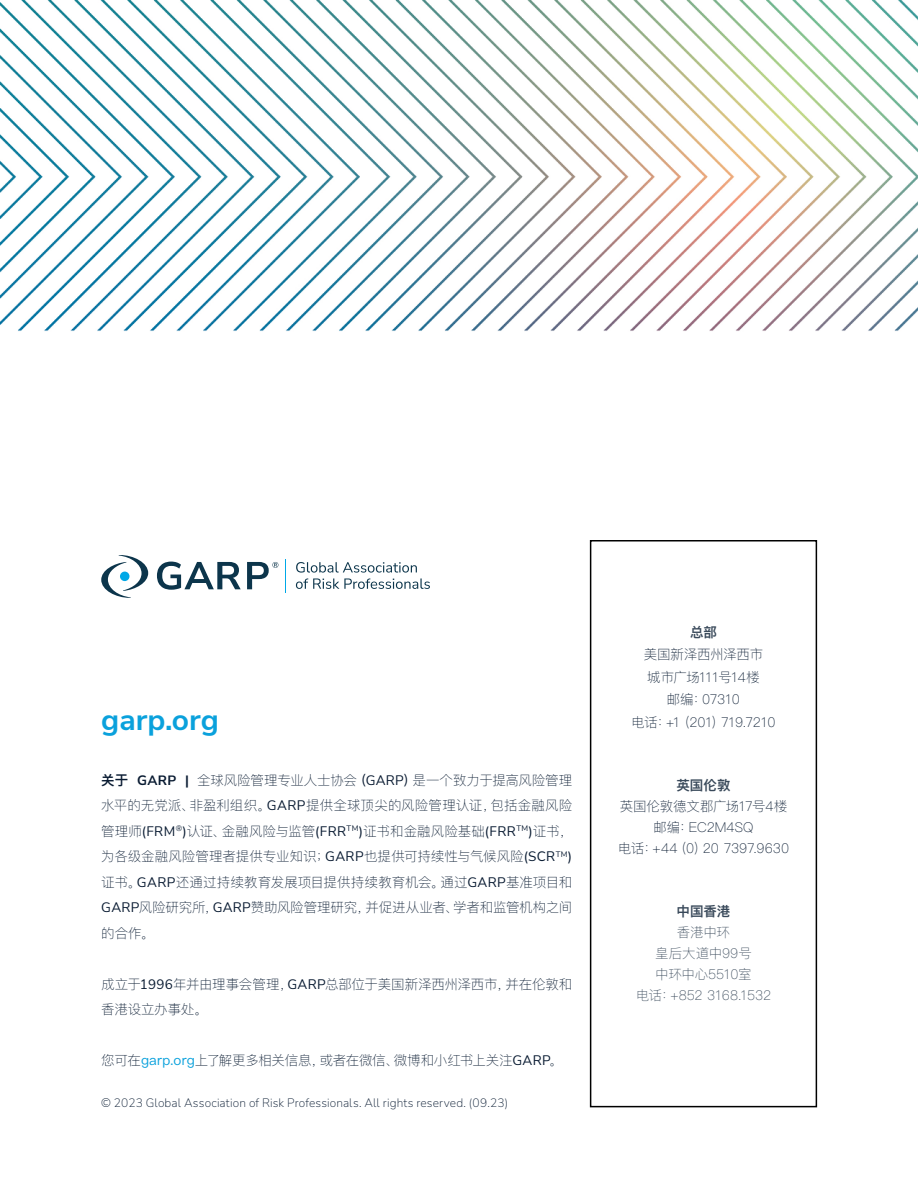
<style>
.page{position:relative;width:918px;height:1188px;background:#fff}
.page>*{position:absolute;margin:0;border:0;box-sizing:border-box;transform-origin:0 0}
.t1{font:700 30px "Nunito Sans";color:#0aa1dc}
.t2{font:100 13.5px/25.5px "DF King Gothic SC14";letter-spacing:-.015em;color:#081a31;text-align:center}
.t3{font:100 13.5px/22.5px "DF King Gothic SC14";letter-spacing:-.035em;color:#081a31;text-align:center}
.t4{font:100 13.5px/21px "DF King Gothic SC14";letter-spacing:-.015em;color:#39495a;text-align:center}
.t5{font:600 13.5px "DF King Gothic SC14";color:#39495a}
.t6{font:200 12px "Nunito Sans";letter-spacing:.01em;color:#081a31}
.s1{font-weight:600}
.s2{font-family:"Nunito Sans";font-weight:700}
.s3{font-weight:400}
.s4{font-family:"Nunito Sans";font-weight:400}
.s5{font-weight:400;color:#0aa1dc}
</style>
<div class="page">
<img style="left:0;top:0;width:918px;height:1108px">
<div style="left:590px;top:540px;width:227px;height:567px;border:2px solid #000"></div>
<hr style="left:285px;top:559px;width:1px;height:34px;background:#00a8e7">
<svg style="left:296px;top:558px;width:134px;height:31px"></svg>
<svg style="left:101px;top:551px;width:47px;height:47px"></svg>
<svg style="left:157px;top:558px;width:84px;height:32px"></svg>
<svg style="left:247px;top:558px;width:31px;height:31px"></svg>
<h1 class="t1" style="left:101px;top:699px;width:119px">garp.org</h1>
<p class="t2" style="left:101px;top:767px;width:473px;text-align:justify"><span class="s1">关于</span> <span class="s2">GARP |</span> 全球风险管理专业人士协会<span class="s3">（</span><span class="s4">GARP</span><span class="s3">）</span>是一个致力于提高风险管理水平的无党派、非盈利组织。<span class="s4">GARP</span>提供全球顶尖的风险管理认证，包括金融风险管理师<span class="s4">(FRM</span><sup>®</sup><span class="s4">)</span>认证、金融风险与监管<span class="s4">(FRR</span><sup>TM</sup><span class="s4">)</span>证书和金融风险基础<span class="s4">(FRR</span><sup>TM</sup><span class="s4">)</span>证书，为各级金融风险管理者提供专业知识；<span class="s4">GARP</span>也提供可持续性与气候风险<span class="s4">(SCR</span><sup>TM</sup><span class="s4">)</span>证书。<span class="s4">GARP</span>还通过持续教育发展项目提供持续教育机会。通过<span class="s4">GARP</span>基准项目和<span class="s4">GARP</span>风险研究所，<span class="s4">GARP</span>赞助风险管理研究，并促进从业者、学者和监管机构之间的合作。</p>
<p class="t2" style="left:101px;top:971px;width:472px;text-align:left">成立于<span class="s4">1996</span>年并由理事会管理，<span class="s4">GARP</span>总部位于美国新泽西州泽西市，并在伦敦和香港设立办事处。</p>
<p class="t2" style="left:101px;top:1048px;width:463px">您可在<span class="s5">garp.org</span>上了解更多相关信息，或者在微信、微博和小红书上关注<span class="s4">GARP</span>。</p>
<p class="t6" style="left:101px;top:1095px;width:408px">© 2023 Global Association of Risk Professionals. All rights reserved. (09.23)</p>
<p class="t5" style="left:690px;top:624px;width:28px">总部</p>
<p class="t3" style="left:631px;top:643px;width:146px">美国新泽西州泽西市<br>城市广场111号14楼<br>邮编：07310<br>电话：+1 (201) 719.7210</p>
<p class="t5" style="left:676px;top:777px;width:56px">英国伦敦</p>
<p class="t2" style="left:618px;top:796px;width:173px;line-height:21px">英国伦敦德文郡广场17号4楼邮编：EC2M4SQ<br>电话：+44 (0) 20 7397.9630</p>
<p class="t5" style="left:677px;top:903px;width:55px">中国香港</p>
<p class="t4" style="left:636px;top:922px;width:137px">香港中环<br>皇后大道中99号<br>中环中心5510室<br>电话：+852 3168.1532</p>
</div>
